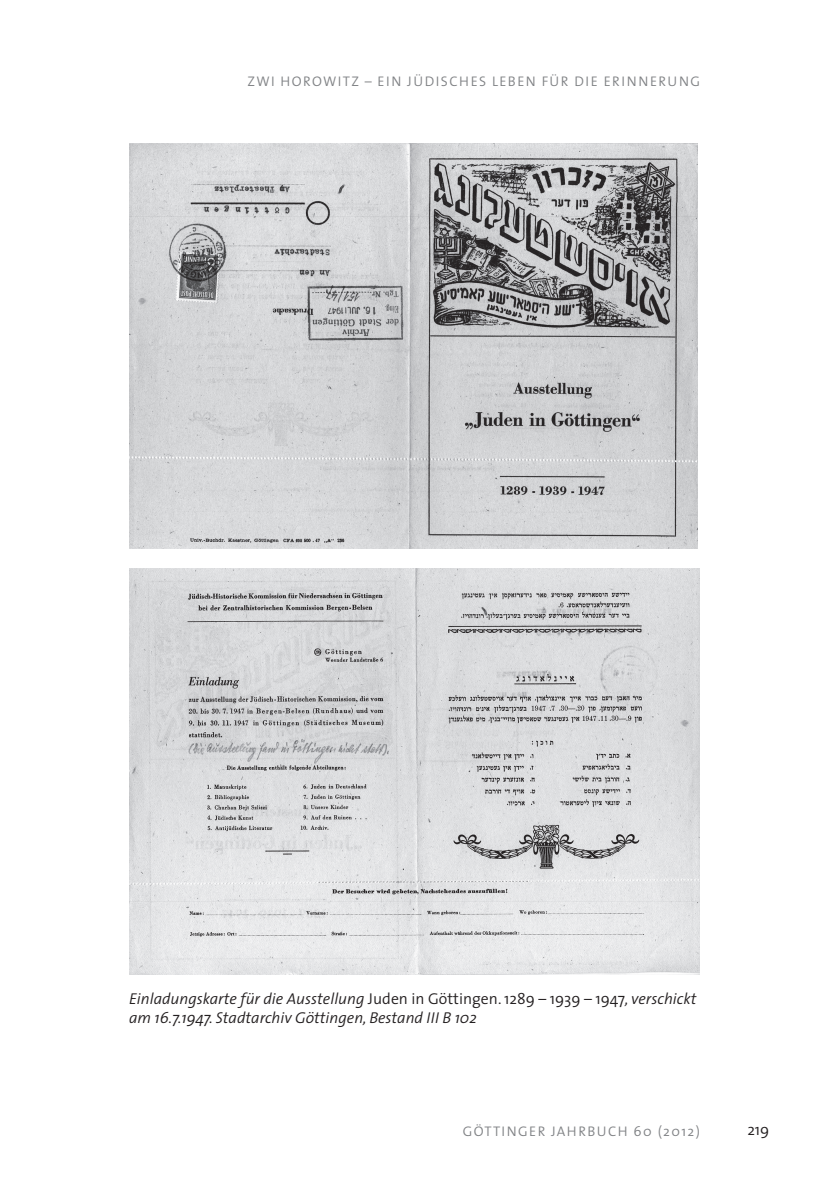
<style>
.page{position:relative;width:834px;height:1191px;background:#fff}
.page>*{position:absolute;margin:0;border:0;box-sizing:border-box;transform-origin:0 0}
.t1{font:italic 300 15.75px/18.9px "The Sans";color:#231f20}
.t2{font:300 15.75px "The Sans";color:#231f20}
.t3{font:300 14px "The Sans";letter-spacing:.1em;color:#808285}
.s1{font-style:normal}
</style>
<div class="page">
<img style="left:129px;top:144px;width:568px;height:404px">
<img style="left:129px;top:568px;width:570px;height:406px">
<p class="t3" style="left:247px;top:70px;width:454px">ZWI HOROWITZ – EIN JÜDISCHES LEBEN FÜR DIE ERINNERUNG</p>
<p class="t1" style="left:129px;top:989px;width:568px">Einladungskarte für die Ausstellung <span class="s1">Juden in Göttingen. 1289 – 1939 – 1947</span>, verschickt am 16.7.1947. Stadtarchiv Göttingen, Bestand III B 102</p>
<p class="t3" style="left:462px;top:1120px;width:239px">GÖTTINGER JAHRBUCH 60 (2012)</p>
<p class="t2" style="left:747px;top:1117px;width:24px">219</p>
</div>
